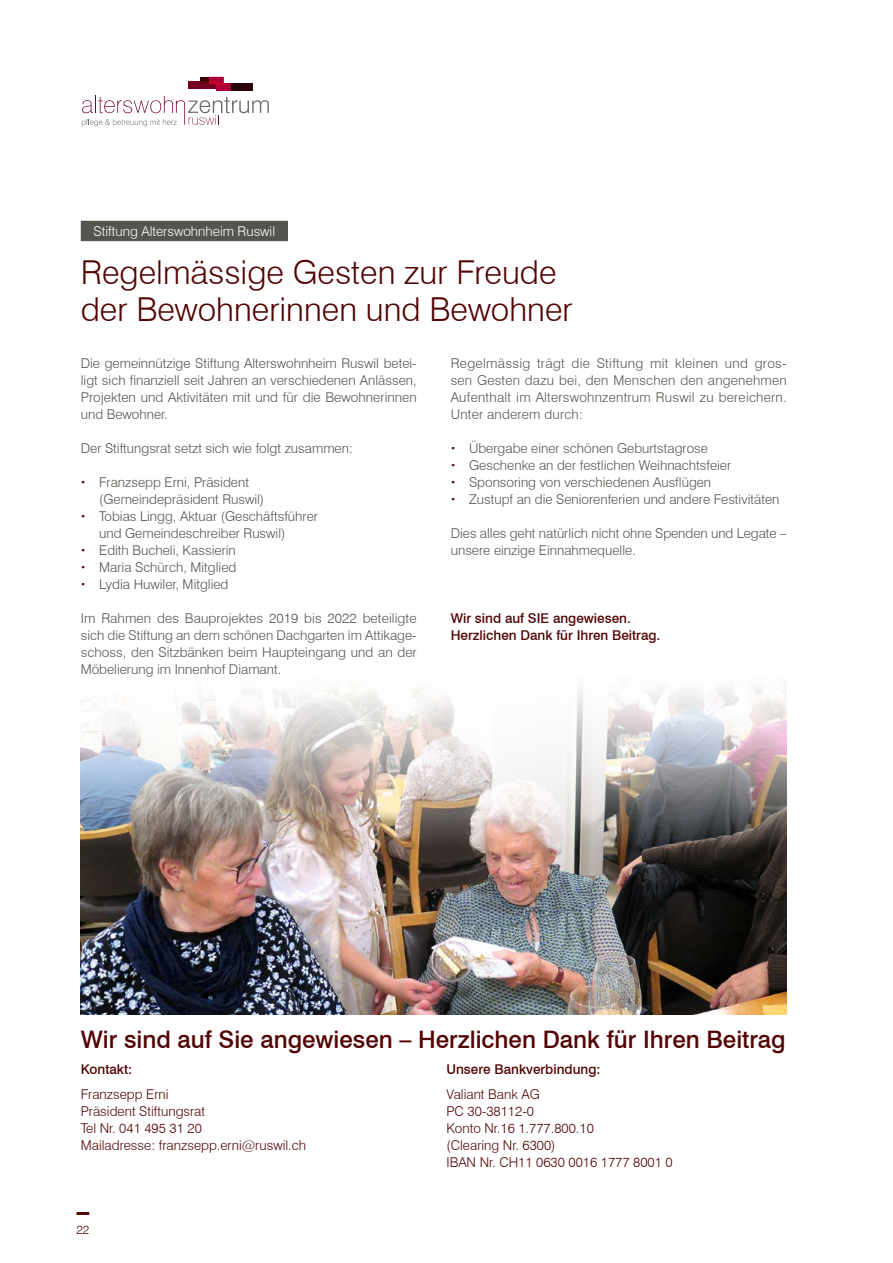
<style>
.page{position:relative;width:893px;height:1263px;background:#fff}
.page>*{position:absolute;margin:0;border:0;box-sizing:border-box;transform-origin:0 0}
.Titel{font:300 33px/37.5px "Swiss 721 BT";color:#530505}
.Zwischentitel{font:500 24.15px "Swiss 721 BT";color:#530505}
.Lauftext{font:300 13.5px/17px "Swiss 721 BT";color:#56544e;text-align:justify}
.Lauftext-2{font:300 13.5px/17px "Swiss 721 BT";color:#530505}
.Zwischentitel_ohne_Abstand{font:500 13.5px "Swiss 721 BT";color:#530505}
.Zwischentitel-2{font:500 13.5px "Swiss 721 BT";color:#530505}
.Obertitel{font:300 13.5px "Swiss 721 BT";color:#fff}
.t1{font:300 12px "Swiss 721 BT";color:#530505}
</style>
<div class="page">
<div style="left:189px;top:82px;width:27px;height:7px;background:#770020"></div>
<div style="left:216px;top:83px;width:15px;height:8px;background:#ad0036"></div>
<div style="left:231px;top:83px;width:22px;height:8px;background:#290607"></div>
<svg style="left:200px;top:77px;width:24px;height:7px"></svg>
<svg style="left:82px;top:96px;width:187px;height:30px"></svg>
<img style="left:81px;top:687px;width:706px;height:327px">
<svg style="left:77px;top:1212px;width:12px;height:3px"></svg>
<div style="left:81px;top:221px;width:207px;height:20px;background:#56544e"></div>
<p class="Obertitel" style="left:94px;top:223px;width:183px">Stiftung Alterswohnheim Ruswil</p>
<p class="Titel" style="left:81px;top:253px;width:493px">Regelmässige Gesten zur Freude der Bewohnerinnen und Bewohner</p>
<p class="Lauftext" style="left:81px;top:354px;width:337px">Die gemeinnützige Stiftung Alterswohnheim Ruswil betei&shy;ligt sich finanziell seit Jahren an verschiedenen Anlässen, Projekten und Aktivitäten mit und für die Bewohnerinnen und Bewohner.</p>
<p class="Lauftext" style="left:81px;top:439px;width:274px">Der Stiftungsrat setzt sich wie folgt zusammen:</p>
<p class="Lauftext" style="left:99px;top:473px;width:166px">Franzsepp Erni, Präsident (Gemeindepräsident Ruswil)</p>
<p class="Lauftext" style="left:99px;top:507px;width:220px">Tobias Lingg, Aktuar (Geschäftsführer und Gemeindeschreiber Ruswil)</p>
<p class="Lauftext" style="left:99px;top:542px;width:138px">Edith Bucheli, Kassierin</p>
<p class="Lauftext" style="left:99px;top:559px;width:139px">Maria Schürch, Mitglied</p>
<p class="Lauftext" style="left:99px;top:576px;width:131px">Lydia Huwiler, Mitglied</p>
<p class="Lauftext" style="left:81px;top:610px;width:337px">Im Rahmen des Bauprojektes 2019 bis 2022 beteiligte sich die Stiftung an dem schönen Dachgarten im Attikage&shy;schoss, den Sitzbänken beim Haupteingang und an der Möbelierung im Innenhof Diamant.</p>
<p class="Lauftext" style="left:451px;top:354px;width:337px">Regelmässig trägt die Stiftung mit kleinen und gros&shy;sen Gesten dazu bei, den Menschen den angenehmen Aufenthalt im Alterswohnzentrum Ruswil zu bereichern.<br>Unter anderem durch:</p>
<p class="Lauftext" style="left:469px;top:439px;width:240px">Übergabe einer schönen Geburtstagrose</p>
<p class="Lauftext" style="left:469px;top:456px;width:264px">Geschenke an der festlichen Weihnachtsfeier</p>
<p class="Lauftext" style="left:469px;top:473px;width:244px">Sponsoring von verschiedenen Ausflügen</p>
<p class="Lauftext" style="left:469px;top:490px;width:312px">Zustupf an die Seniorenferien und andere Festivitäten</p>
<p class="Lauftext" style="left:451px;top:524px;width:337px">Dies alles geht natürlich nicht ohne Spenden und Legate – unsere einzige Einnahmequelle.</p>
<p class="Zwischentitel_ohne_Abstand" style="left:451px;top:610px;width:182px">Wir sind auf SIE angewiesen.</p>
<p class="Zwischentitel_ohne_Abstand" style="left:451px;top:627px;width:211px">Herzlichen Dank für Ihren Beitrag.</p>
<p class="Zwischentitel" style="left:81px;top:1025px;width:706px">Wir sind auf Sie angewiesen – Herzlichen Dank für Ihren Beitrag</p>
<p class="Zwischentitel-2" style="left:81px;top:1061px;width:53px">Kontakt:</p>
<p class="Lauftext-2" style="left:81px;top:1085px;width:89px">Franzsepp Erni</p>
<p class="Lauftext-2" style="left:81px;top:1102px;width:227px">Präsident Stiftungsrat<br>Tel Nr. 041 495 31 20<br>Mailadresse: franzsepp.erni@ruswil.ch</p>
<p class="t1" style="left:77px;top:1222px;width:14px">22</p>
<p class="Zwischentitel-2" style="left:446px;top:1061px;width:156px">Unsere Bankverbindung:</p>
<p class="Lauftext-2" style="left:446px;top:1085px;width:95px">Valiant Bank AG</p>
<p class="Lauftext-2" style="left:446px;top:1103px;width:89px">PC 30-38112-0</p>
<p class="Lauftext-2" style="left:446px;top:1120px;width:149px">Konto Nr.16 1.777.800.10</p>
<p class="Lauftext-2" style="left:446px;top:1137px;width:111px">(Clearing Nr. 6300)</p>
<p class="Lauftext-2" style="left:446px;top:1154px;width:228px">IBAN Nr. CH11 0630 0016 1777 8001 0</p>
</div>
